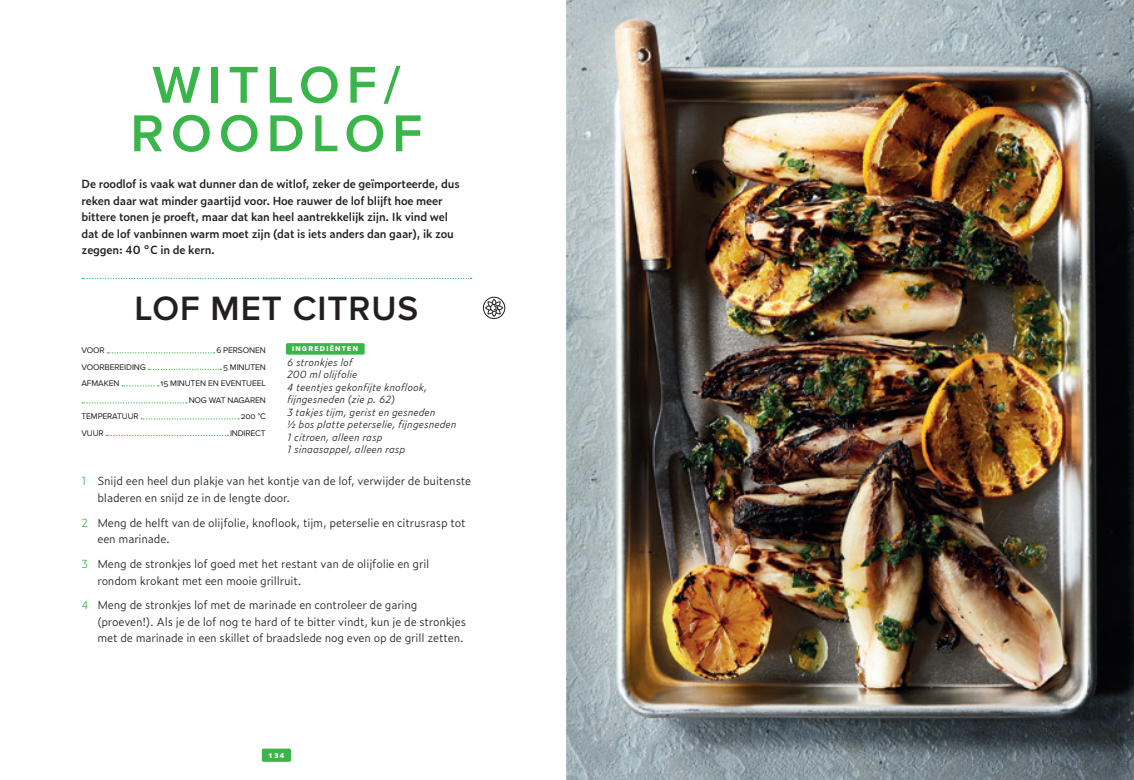
<style>
.page{position:relative;width:1134px;height:780px;background:#fff}
.page>*{position:absolute;margin:0;border:0;box-sizing:border-box;transform-origin:0 0}
.t1{font:600 53.75px/48.5px "Proxima Nova";letter-spacing:.125em;color:#3ab54a;text-align:center}
.t2{font:600 35px "Proxima Nova";letter-spacing:.025em;color:#231f20}
.t3{font:300 11.25px/16.5px "Zeitung Pro";letter-spacing:-.015em;color:#231f20}
.t4{font:600 11.25px/16.5px "Zeitung Pro";letter-spacing:-.015em;color:#231f20}
.t5{font:italic 300 10px/12.5px "Zeitung Pro";color:#231f20}
.t6{font:8.5px/16.5px "Proxima Nova";letter-spacing:-.015em;color:#231f20;text-align:right}
.t7{font:7.25px "Proxima Nova Extrabld";letter-spacing:.175em;color:#fff}
.s1{color:#3ab54a}
</style>
<div class="page">
<div style="left:262px;top:748px;width:29px;height:13px;background:#3ab54a;border-radius:2px"></div>
<img style="left:567px;top:0;width:567px;height:780px">
<svg style="left:82px;top:278px;width:390px;height:1px"></svg>
<svg style="left:107px;top:352px;width:108px;height:1px"></svg>
<svg style="left:148px;top:369px;width:73px;height:1px"></svg>
<svg style="left:122px;top:385px;width:37px;height:1px"></svg>
<svg style="left:82px;top:402px;width:105px;height:1px"></svg>
<svg style="left:141px;top:418px;width:98px;height:1px"></svg>
<svg style="left:106px;top:435px;width:122px;height:1px"></svg>
<div style="left:286px;top:343px;width:79px;height:11px;background:#3ab54a;border-radius:2px"></div>
<div style="left:483px;top:297px;width:22px;height:22px;border:1px solid #231f20;border-radius:50%"></div>
<svg style="left:485px;top:298px;width:18px;height:19px"></svg>
<h1 class="t1" style="left:130px;top:62px;width:293px">WITLOF/<br>ROODLOF</h1>
<p class="t4" style="left:81px;top:175px;width:380px">De roodlof is vaak wat dunner dan de witlof, zeker de geïmporteerde, dus reken daar wat minder gaartijd voor. Hoe rauwer de lof blijft hoe meer bittere tonen je proeft, maar dat kan heel aantrekkelijk zijn. Ik vind wel dat de lof vanbinnen warm moet zijn (dat is iets anders dan gaar), ik zou zeggen: 40 °C in de kern.</p>
<h2 class="t2" style="left:135px;top:288px;width:285px">LOF MET CITRUS</h2>
<p class="t6" style="left:81px;top:342px;width:25px">VOOR</p>
<p class="t6" style="left:216px;top:342px;width:51px">6 PERSONEN</p>
<p class="t6" style="left:81px;top:359px;width:66px">VOORBEREIDING</p>
<p class="t6" style="left:223px;top:359px;width:44px">5 MINUTEN</p>
<p class="t6" style="left:81px;top:375px;width:39px">AFMAKEN</p>
<p class="t6" style="left:161px;top:375px;width:107px">15 MINUTEN EN EVENTUEEL<br>NOG WAT NAGAREN</p>
<p class="t6" style="left:81px;top:408px;width:59px">TEMPERATUUR</p>
<p class="t6" style="left:241px;top:408px;width:27px">200 °C</p>
<p class="t6" style="left:81px;top:425px;width:24px">VUUR</p>
<p class="t6" style="left:230px;top:425px;width:37px">INDIRECT</p>
<p class="t7" style="left:292px;top:345px;width:68px">INGREDIËNTEN</p>
<p class="t5" style="left:287px;top:355px;width:171px">6 stronkjes lof<br>200 ml olijfolie<br>4 teentjes gekonfijte knoflook, fijngesneden (zie p. 62)<br>3 takjes tijm, gerist en gesneden<br>½ bos platte peterselie, fijngesneden<br>1 citroen, alleen rasp<br>1 sinaasappel, alleen rasp</p>
<p class="t3" style="left:97px;top:472px;width:375px;text-indent:-16px"><span class="s1">1</span> Snijd een heel dun plakje van het kontje van de lof, verwijder de buitenste bladeren en snijd ze in de lengte door.</p>
<p class="t3" style="left:97px;top:514px;width:370px;text-indent:-16px"><span class="s1">2</span> Meng de helft van de olijfolie, knoflook, tijm, peterselie en citrusrasp tot een marinade.</p>
<p class="t3" style="left:97px;top:555px;width:333px;text-indent:-16px"><span class="s1">3</span> Meng de stronkjes lof goed met het restant van de olijfolie en gril rondom krokant met een mooie grillruit.</p>
<p class="t3" style="left:97px;top:596px;width:370px;text-indent:-16px"><span class="s1">4</span> Meng de stronkjes lof met de marinade en controleer de garing (proeven!). Als je de lof nog te hard of te bitter vindt, kun je de stronkjes met de marinade in een skillet of braadslede nog even op de grill zetten.</p>
<p class="t7" style="left:268px;top:751px;width:18px">134</p>
</div>
